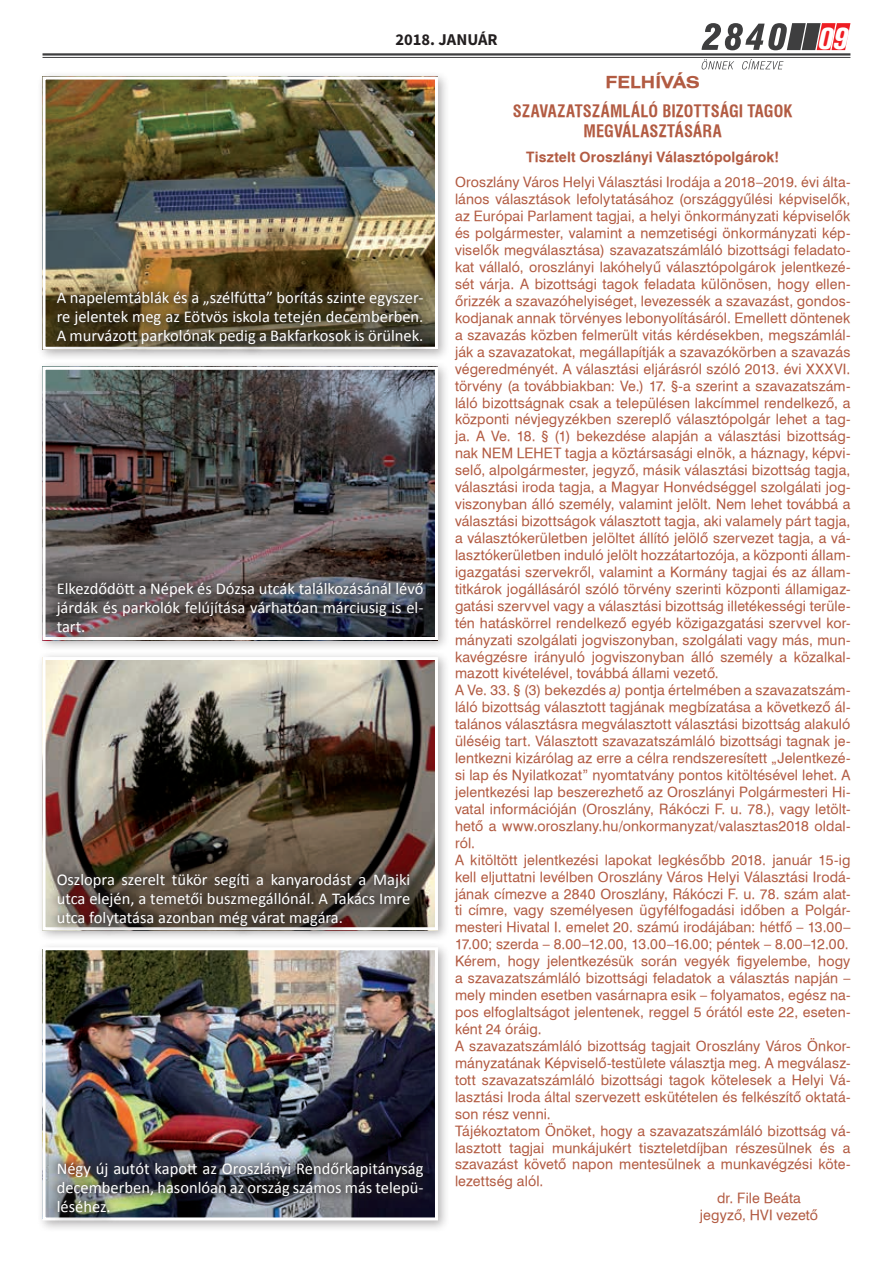
<style>
.page{position:relative;width:893px;height:1263px;background:#fff}
.page>*{position:absolute;margin:0;border:0;box-sizing:border-box;transform-origin:0 0}
.t1{font:italic 700 30px "Akzidenz Grotesk Cn X PFL";color:#fff}
.t2{font:16.5px/18.9px "Calibri";color:#fff;text-align:justify}
.t3{font:700 16.5px/19.8px "Swiss 721 Cn PFL";letter-spacing:.01em;color:#b25b42;text-align:center}
.t4{font:700 16.5px "Source Sans Pro";color:#231f20}
.t5{font:700 16.5px "Swiss 721 Ex PFL";letter-spacing:.005em;color:#b25b42}
.t6{font:14.1px "Swiss 721 PFL";letter-spacing:.01em;color:#b25b42}
.t7{font:700 14.1px "Swiss 721 PFL";letter-spacing:.01em;color:#b25b42}
.s1{font-style:italic}
</style>
<div class="page">
<svg style="left:702px;top:23px;width:148px;height:27px"></svg>
<svg style="left:702px;top:59px;width:32px;height:10px"></svg>
<svg style="left:742px;top:59px;width:41px;height:10px"></svg>
<hr style="left:43px;top:53px;width:807px;height:3px;background:#3e3e3f">
<hr style="left:43px;top:57px;width:807px;height:1px;background:#3e3e3f">
<div style="left:37px;top:71px;width:413px;height:291px;background:#231f20;opacity:.33"></div>
<img style="left:47px;top:81px;width:387px;height:200px">
<div style="left:43px;top:77px;width:395px;height:273px;border:3px solid #fff"></div>
<div style="left:37px;top:361px;width:413px;height:291px;background:#231f20;opacity:.33"></div>
<img style="left:47px;top:371px;width:387px;height:200px">
<div style="left:43px;top:367px;width:395px;height:273px;border:3px solid #fff"></div>
<div style="left:37px;top:941px;width:413px;height:291px;background:#231f20;opacity:.33"></div>
<img style="left:47px;top:951px;width:387px;height:200px">
<div style="left:43px;top:947px;width:395px;height:273px;border:3px solid #fff"></div>
<div style="left:37px;top:651px;width:413px;height:291px;background:#231f20;opacity:.33"></div>
<img style="left:47px;top:661px;width:387px;height:265px">
<div style="left:43px;top:657px;width:395px;height:273px;border:3px solid #fff"></div>
<div style="left:45px;top:571px;width:389px;height:72px;background:#231f20;opacity:.75"></div>
<div style="left:46px;top:281px;width:388px;height:75px;background:#231f20;opacity:.75"></div>
<div style="left:46px;top:1151px;width:388px;height:72px;background:#231f20;opacity:.75"></div>
<div style="left:46px;top:862px;width:375px;height:75px;background:#231f20;opacity:.75"></div>
<p class="t4" style="left:395px;top:29px;width:104px">2018. JANUÁR</p>
<h1 class="t1" style="left:817px;top:20px;width:32px">09</h1>
<p class="t2" style="left:57px;top:288px;width:368px">A napelemtáblák és a „szélfútta” borítás szinte egyszer&shy;re jelentek meg az Eötvös iskola tetején decemberben.<br>A murvázott parkolónak pedig a Bakfarkosok is örülnek.</p>
<p class="t2" style="left:57px;top:579px;width:368px">Elkezdődött a Népek és Dózsa utcák találkozásánál lévő járdák és parkolók felújítása várhatóan márciusig is el&shy;tart.</p>
<p class="t2" style="left:57px;top:870px;width:355px">Oszlopra szerelt tükör segíti a kanyarodást a Majki utca elején, a temetői buszmegállónál. A Takács Imre utca folytatása azonban még várat magára.</p>
<p class="t2" style="left:57px;top:1159px;width:368px">Négy új autót kapott az Oroszlányi Rendőrkapitányság decemberben, hasonlóan az ország számos más telepü&shy;léséhez.</p>
<p class="t5" style="left:605px;top:72px;width:96px">FELHÍVÁS</p>
<p class="t3" style="left:513px;top:101px;width:281px">SZAVAZATSZÁMLÁLÓ BIZOTTSÁGI TAGOK<br>MEGVÁLASZTÁSÁRA</p>
<p class="t7" style="left:526px;top:148px;width:254px">Tisztelt Oroszlányi Választópolgárok!</p>
<p class="t6" style="left:455px;top:173px;width:397px">Oroszlány Város Helyi Választási Irodája a 2018–2019. évi álta-</p>
<p class="t6" style="left:455px;top:190px;width:397px">lános választások lefolytatásához (országgyűlési képviselők,</p>
<p class="t6" style="left:455px;top:207px;width:397px">az Európai Parlament tagjai, a helyi önkormányzati képviselők</p>
<p class="t6" style="left:455px;top:224px;width:397px">és polgármester, valamint a nemzetiségi önkormányzati kép-</p>
<p class="t6" style="left:455px;top:241px;width:397px">viselők megválasztása) szavazatszámláló bizottsági feladato-</p>
<p class="t6" style="left:455px;top:258px;width:397px">kat vállaló, oroszlányi lakóhelyű választópolgárok jelentkezé-</p>
<p class="t6" style="left:455px;top:275px;width:397px">sét várja. A bizottsági tagok feladata különösen, hogy ellen-</p>
<p class="t6" style="left:455px;top:291px;width:397px">őrizzék a szavazóhelyiséget, levezessék a szavazást, gondos-</p>
<p class="t6" style="left:455px;top:308px;width:397px">kodjanak annak törvényes lebonyolításáról. Emellett döntenek</p>
<p class="t6" style="left:455px;top:325px;width:397px">a szavazás közben felmerült vitás kérdésekben, megszámlál-</p>
<p class="t6" style="left:455px;top:342px;width:397px">ják a szavazatokat, megállapítják a szavazókörben a szavazás</p>
<p class="t6" style="left:455px;top:359px;width:397px">végeredményét. A választási eljárásról szóló 2013. évi XXXVI.</p>
<p class="t6" style="left:455px;top:376px;width:397px">törvény (a továbbiakban: Ve.) 17. §-a szerint a szavazatszám-</p>
<p class="t6" style="left:455px;top:393px;width:397px">láló bizottságnak csak a településen lakcímmel rendelkező, a</p>
<p class="t6" style="left:455px;top:410px;width:397px">központi névjegyzékben szereplő választópolgár lehet a tag-</p>
<p class="t6" style="left:455px;top:427px;width:397px">ja. A Ve. 18. § (1) bekezdése alapján a választási bizottság-</p>
<p class="t6" style="left:455px;top:444px;width:397px">nak NEM LEHET tagja a köztársasági elnök, a háznagy, képvi-</p>
<p class="t6" style="left:455px;top:461px;width:397px">selő, alpolgármester, jegyző, másik választási bizottság tagja,</p>
<p class="t6" style="left:455px;top:478px;width:397px">választási iroda tagja, a Magyar Honvédséggel szolgálati jog-</p>
<p class="t6" style="left:455px;top:495px;width:397px">viszonyban álló személy, valamint jelölt. Nem lehet továbbá a</p>
<p class="t6" style="left:455px;top:512px;width:397px">választási bizottságok választott tagja, aki valamely párt tagja,</p>
<p class="t6" style="left:455px;top:528px;width:397px">a választókerületben jelöltet állító jelölő szervezet tagja, a vá-</p>
<p class="t6" style="left:455px;top:545px;width:397px">lasztókerületben induló jelölt hozzátartozója, a központi állam-</p>
<p class="t6" style="left:455px;top:562px;width:397px">igazgatási szervekről, valamint a Kormány tagjai és az állam-</p>
<p class="t6" style="left:455px;top:579px;width:397px">titkárok jogállásáról szóló törvény szerinti központi államigaz-</p>
<p class="t6" style="left:455px;top:596px;width:397px">gatási szervvel vagy a választási bizottság illetékességi terüle-</p>
<p class="t6" style="left:455px;top:613px;width:397px">tén hatáskörrel rendelkező egyéb közigazgatási szervvel kor-</p>
<p class="t6" style="left:455px;top:630px;width:397px">mányzati szolgálati jogviszonyban, szolgálati vagy más, mun-</p>
<p class="t6" style="left:455px;top:647px;width:397px">kavégzésre irányuló jogviszonyban álló személy a közalkal-</p>
<p class="t6" style="left:455px;top:664px;width:265px">mazott kivételével, továbbá állami vezető.</p>
<p class="t6" style="left:455px;top:681px;width:397px">A Ve. 33. § (3) bekezdés <span class="s1">a)</span> pontja értelmében a szavazatszám-</p>
<p class="t6" style="left:455px;top:698px;width:397px">láló bizottság választott tagjának megbízatása a következő ál-</p>
<p class="t6" style="left:455px;top:715px;width:397px">talános választásra megválasztott választási bizottság alakuló</p>
<p class="t6" style="left:455px;top:732px;width:397px">üléséig tart. Választott szavazatszámláló bizottsági tagnak je-</p>
<p class="t6" style="left:455px;top:749px;width:397px">lentkezni kizárólag az erre a célra rendszeresített „Jelentkezé-</p>
<p class="t6" style="left:455px;top:765px;width:397px">si lap és Nyilatkozat” nyomtatvány pontos kitöltésével lehet. A</p>
<p class="t6" style="left:455px;top:782px;width:397px">jelentkezési lap beszerezhető az Oroszlányi Polgármesteri Hi-</p>
<p class="t6" style="left:455px;top:799px;width:397px">vatal információján (Oroszlány, Rákóczi F. u. 78.), vagy letölt-</p>
<p class="t6" style="left:455px;top:816px;width:397px">hető a www.oroszlany.hu/onkormanyzat/valasztas2018 oldal-</p>
<p class="t6" style="left:455px;top:833px;width:22px">ról.</p>
<p class="t6" style="left:455px;top:850px;width:397px">A kitöltött jelentkezési lapokat legkésőbb 2018. január 15-ig</p>
<p class="t6" style="left:455px;top:867px;width:397px">kell eljuttatni levélben Oroszlány Város Helyi Választási Irodá-</p>
<p class="t6" style="left:455px;top:884px;width:397px">jának címezve a 2840 Oroszlány, Rákóczi F. u. 78. szám alat-</p>
<p class="t6" style="left:455px;top:901px;width:397px">ti címre, vagy személyesen ügyfélfogadási időben a Polgár-</p>
<p class="t6" style="left:455px;top:918px;width:397px">mesteri Hivatal I. emelet 20. számú irodájában: hétfő – 13.00–</p>
<p class="t6" style="left:455px;top:935px;width:395px">17.00; szerda – 8.00–12.00, 13.00–16.00; péntek – 8.00–12.00.</p>
<p class="t6" style="left:455px;top:952px;width:397px">Kérem, hogy jelentkezésük során vegyék figyelembe, hogy</p>
<p class="t6" style="left:455px;top:969px;width:397px">a szavazatszámláló bizottsági feladatok a választás napján –</p>
<p class="t6" style="left:455px;top:986px;width:397px">mely minden esetben vasárnapra esik – folyamatos, egész na-</p>
<p class="t6" style="left:455px;top:1002px;width:397px">pos elfoglaltságot jelentenek, reggel 5 órától este 22, eseten-</p>
<p class="t6" style="left:455px;top:1019px;width:88px">ként 24 óráig.</p>
<p class="t6" style="left:455px;top:1036px;width:397px">A szavazatszámláló bizottság tagjait Oroszlány Város Önkor-</p>
<p class="t6" style="left:455px;top:1053px;width:397px">mányzatának Képviselő-testülete választja meg. A megválasz-</p>
<p class="t6" style="left:455px;top:1070px;width:397px">tott szavazatszámláló bizottsági tagok kötelesek a Helyi Vá-</p>
<p class="t6" style="left:455px;top:1087px;width:397px">lasztási Iroda által szervezett eskütételen és felkészítő oktatá-</p>
<p class="t6" style="left:455px;top:1104px;width:97px">son rész venni.</p>
<p class="t6" style="left:455px;top:1121px;width:397px">Tájékoztatom Önöket, hogy a szavazatszámláló bizottság vá-</p>
<p class="t6" style="left:455px;top:1138px;width:397px">lasztott tagjai munkájukért tiszteletdíjban részesülnek és a</p>
<p class="t6" style="left:455px;top:1155px;width:397px">szavazást követő napon mentesülnek a munkavégzési köte-</p>
<p class="t6" style="left:455px;top:1172px;width:90px">lezettség alól.</p>
<p class="t6" style="left:717px;top:1189px;width:85px">dr. File Beáta</p>
<p class="t6" style="left:700px;top:1206px;width:120px">jegyző, HVI vezető</p>
</div>
